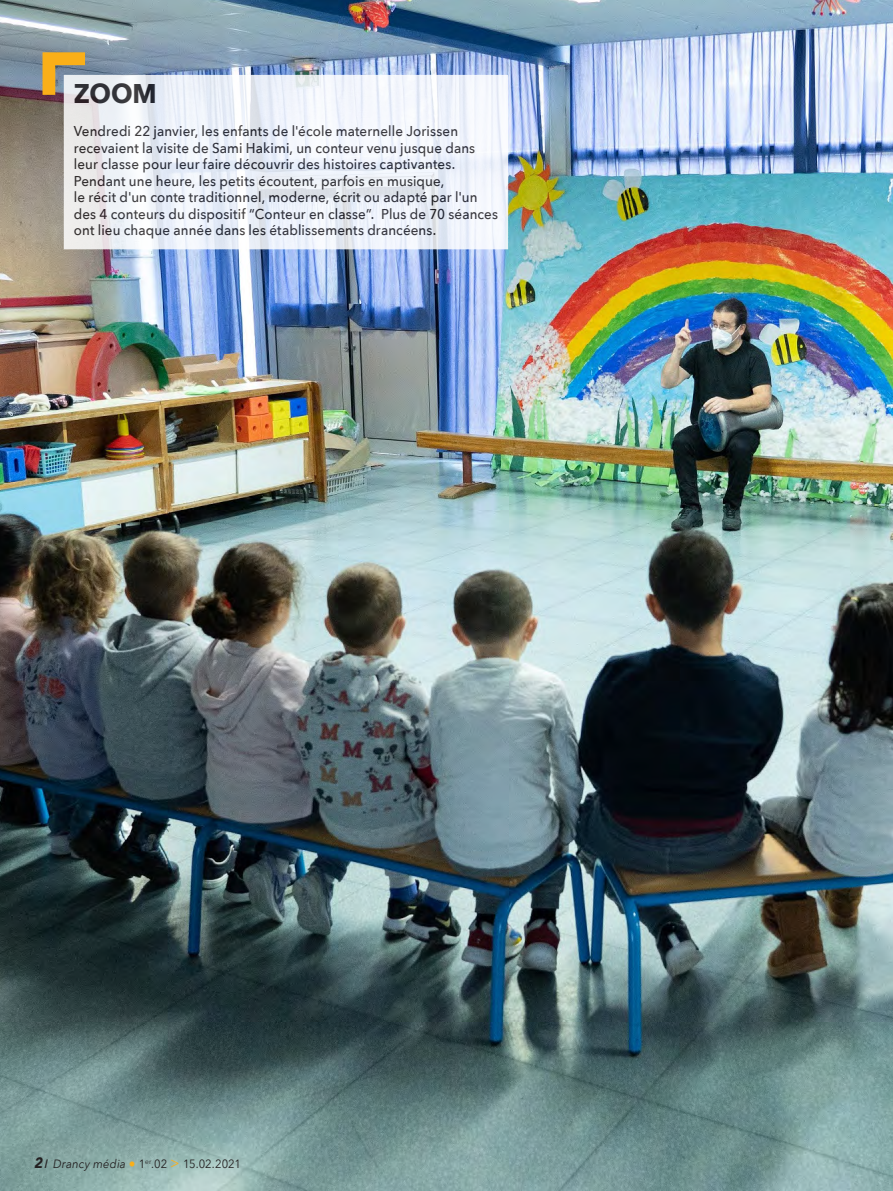
<style>
.page{position:relative;width:893px;height:1191px;background:#fff}
.page>*{position:absolute;margin:0;border:0;box-sizing:border-box;transform-origin:0 0}
.t1{font:700 27px "Avenir Next";color:#231f20;scale:.94 1}
.t2{font:500 14.25px/16.5px "Avenir Next";letter-spacing:.01em;color:#231f20;scale:.94 1}
.t3{font:12px "Avenir Next";color:#231f20;scale:.94 1}
.s1{font-family:"Avenir";font-weight:900;font-style:italic;font-size:15px}
.s2{font-family:"Arial";font-weight:700}
.s3{font-style:italic}
.s4{font-size:14.25px;color:#faaf18}
.s5{font-size:15px;color:#faaf18}
</style>
<div class="page">
<img style="left:0;top:0;width:893px;height:1191px">
<svg style="left:43px;top:52px;width:42px;height:43px"></svg>
<svg style="left:67px;top:78px;width:438px;height:168px;fill:#eef2fa"></svg>
<div style="left:64px;top:75px;width:444px;height:174px;border:2px solid #fff"></div>
<h1 class="t1" style="left:74px;top:71px;width:90px">ZOOM</h1>
<p class="t2" style="left:74px;top:123px;width:453px">Vendredi 22 janvier, les enfants de l'école maternelle Jorissen recevaient la visite de Sami Hakimi, un conteur venu jusque dans leur classe pour leur faire découvrir des histoires captivantes.<br>Pendant une heure, les petits écoutent, parfois en musique,<br>le récit d'un conte traditionnel, moderne, écrit ou adapté par l'un des 4 conteurs du dispositif “Conteur en classe”. Plus de 70 séances ont lieu chaque année dans les établissements drancéens.</p>
<p class="t3" style="left:34px;top:1153px;width:222px"><span class="s1">2</span> <span class="s2">/</span> <span class="s3">Drancy média</span> <span class="s4">•</span> 1<sup>er</sup>.02 <span class="s5">&gt;</span> 15.02.2021</p>
</div>
